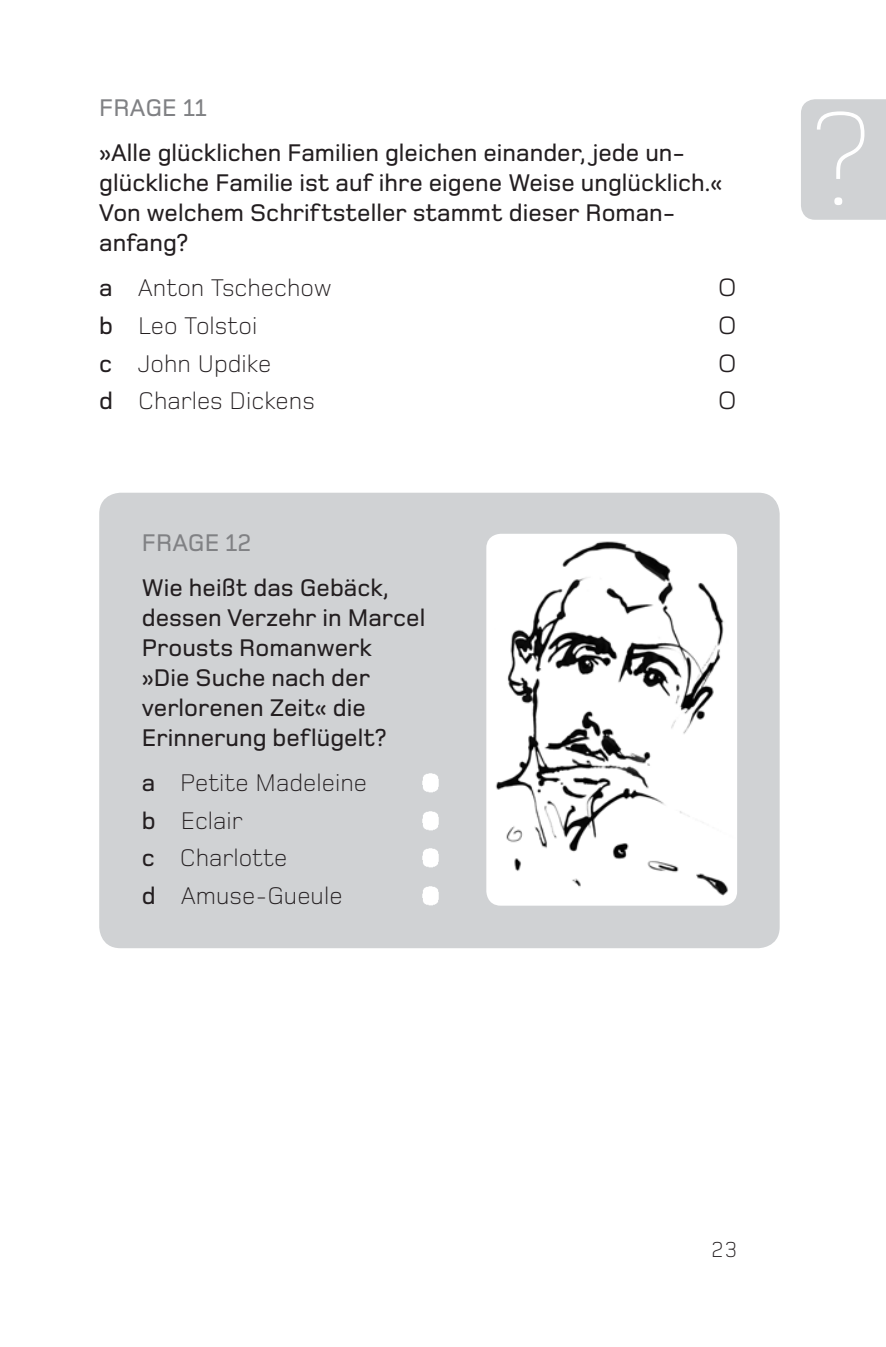
<style>
.page{position:relative;width:886px;height:1347px;background:#fff}
.page>*{position:absolute;margin:0;border:0;box-sizing:border-box;transform-origin:0 0}
.t1{font:200 137.5px "Foundry Monoline";color:#fff}
.t2{font:300 36.25px "Foundry Monoline";color:#231e20}
.t3{font:500 25px/30px "Foundry Monoline";color:#231e20}
.t4{font:300 25px/37.5px "Foundry Monoline";color:#231e20}
.t5{font:500 25px "Foundry Monoline";color:#808184}
.t6{font:300 22.5px "Foundry Monoline";color:#231e20}
.s1{font-weight:500}
</style>
<div class="page">
<div style="left:801px;top:99px;width:85px;height:121px;background:#d0d2d4"></div>
<div style="left:99px;top:493px;width:681px;height:455px;background:#d0d2d4;border-radius:21px"></div>
<img style="left:486px;top:534px;width:251px;height:371px">
<img style="left:422px;top:773px;width:17px;height:19px">
<img style="left:422px;top:811px;width:17px;height:19px">
<img style="left:422px;top:848px;width:17px;height:19px">
<img style="left:422px;top:886px;width:17px;height:19px">
<p class="t5" style="left:99px;top:95px;width:109px">Frage 11</p>
<p class="t3" style="left:99px;top:140px;width:624px">»Alle glücklichen Familien gleichen einander, jede un&shy;glückliche Familie ist auf ihre eigene Weise unglücklich.« Von welchem Schriftsteller stammt dieser Roman&shy;anfang?</p>
<p class="t4" style="left:99px;top:270px;width:234px"><span class="s1">a</span> Anton Tschechow</p>
<h2 class="t2" style="left:717px;top:265px;width:21px">o</h2>
<p class="t4" style="left:99px;top:308px;width:160px"><span class="s1">b</span> Leo Tolstoi</p>
<h2 class="t2" style="left:717px;top:302px;width:21px">o</h2>
<p class="t4" style="left:99px;top:345px;width:174px"><span class="s1">c</span> John Updike</p>
<h2 class="t2" style="left:717px;top:340px;width:21px">o</h2>
<p class="t4" style="left:99px;top:383px;width:217px"><span class="s1">d</span> Charles Dickens</p>
<h2 class="t2" style="left:717px;top:377px;width:21px">o</h2>
<p class="t5" style="left:142px;top:529px;width:111px">Frage 12</p>
<p class="t3" style="left:142px;top:574px;width:285px">Wie heißt das Gebäck, dessen Verzehr in Marcel<br>Prousts Romanwerk »Die Suche nach der verlorenen Zeit« die<br>Erinnerung beflügelt?</p>
<p class="t4" style="left:142px;top:765px;width:227px"><span class="s1">a</span> Petite Madeleine <span class="s1">b</span> Eclair<br><span class="s1">c</span> Charlotte<br><span class="s1">d</span> Amuse-Gueule</p>
<h1 class="t1" style="left:812px;top:84px;width:59px">?</h1>
<p class="t6" style="left:711px;top:1236px;width:28px">23</p>
</div>
